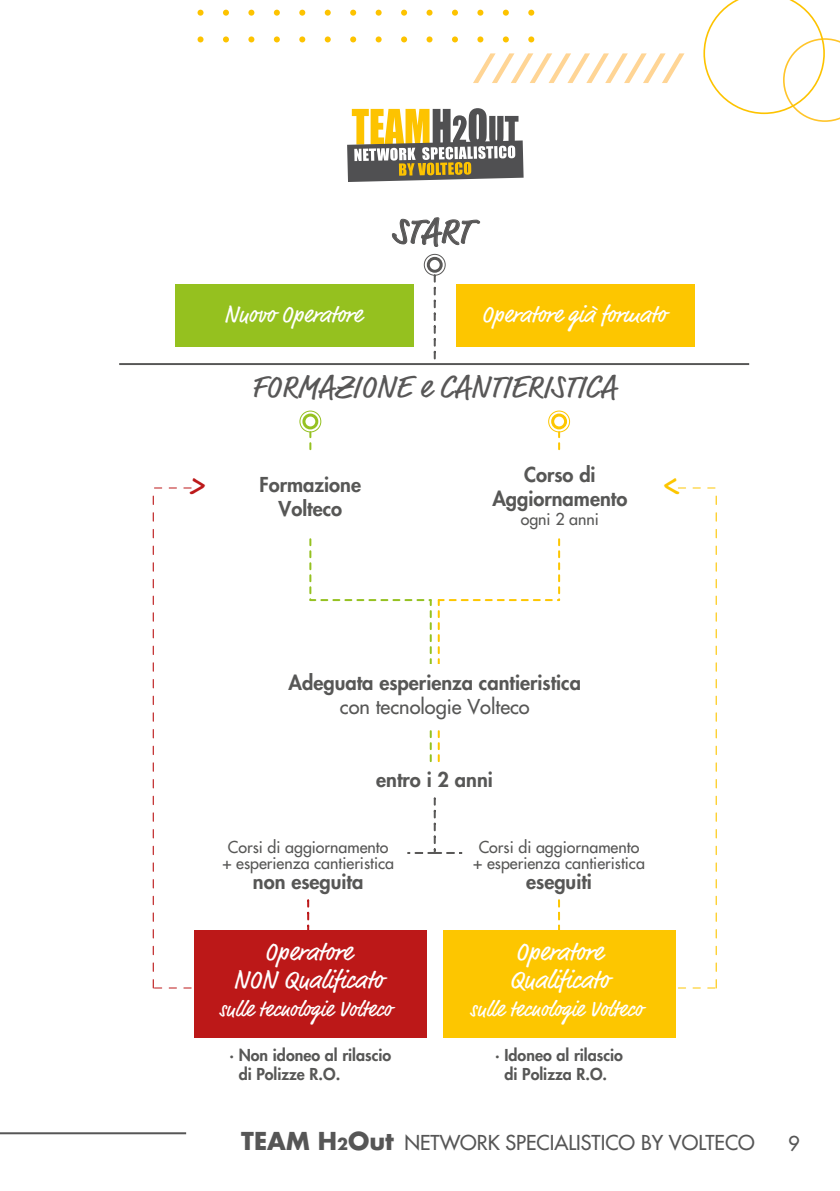
<style>
.page{position:relative;width:840px;height:1191px;background:#fff}
.page>*{position:absolute;margin:0;border:0;box-sizing:border-box;transform-origin:0 0}
.t1{font:36px "Market";color:#585757}
.t2{font:36px "Market";color:#bc191a}
.t3{font:32px "Market";color:#585757}
.t4{font:26px/28px "Market";color:#fff}
.t5{font:24px "Market";color:#fff}
.t6{font:22px "Market";color:#fff}
.t7{font:800 20px/24px "Futura Std";color:#575756;text-align:center}
.t8{font:500 20px "Futura Std";color:#565656}
.t9{font:500 20px "Futura Std";color:#575756}
.t10{font:500 16px/16px "Futura Std";color:#575756;text-align:center}
.t11{font:800 16px/19.2px "Futura Std";color:#575756}
.s1{font-weight:700;font-size:24px}
.s2{font-weight:700;font-size:16px}
</style>
<div class="page">
<hr style="left:0;top:1132px;width:186px;height:2px;background:#565656">
<svg style="left:703px;top:0;width:136px;height:122px"></svg>
<svg style="left:473px;top:53px;width:211px;height:30px"></svg>
<svg style="left:197px;top:10px;width:6px;height:6px"></svg>
<svg style="left:197px;top:36px;width:6px;height:6px"></svg>
<svg style="left:223px;top:10px;width:6px;height:6px"></svg>
<svg style="left:223px;top:36px;width:6px;height:6px"></svg>
<svg style="left:248px;top:10px;width:6px;height:6px"></svg>
<svg style="left:248px;top:36px;width:6px;height:6px"></svg>
<svg style="left:274px;top:10px;width:6px;height:6px"></svg>
<svg style="left:274px;top:36px;width:6px;height:6px"></svg>
<svg style="left:299px;top:10px;width:6px;height:6px"></svg>
<svg style="left:299px;top:36px;width:6px;height:6px"></svg>
<svg style="left:324px;top:10px;width:6px;height:6px"></svg>
<svg style="left:324px;top:36px;width:6px;height:6px"></svg>
<svg style="left:350px;top:10px;width:6px;height:6px"></svg>
<svg style="left:350px;top:36px;width:6px;height:6px"></svg>
<svg style="left:375px;top:10px;width:6px;height:6px"></svg>
<svg style="left:375px;top:36px;width:6px;height:6px"></svg>
<svg style="left:401px;top:10px;width:6px;height:6px"></svg>
<svg style="left:401px;top:36px;width:6px;height:6px"></svg>
<svg style="left:426px;top:10px;width:6px;height:6px"></svg>
<svg style="left:426px;top:36px;width:6px;height:6px"></svg>
<svg style="left:452px;top:10px;width:5px;height:6px"></svg>
<svg style="left:452px;top:36px;width:5px;height:6px"></svg>
<svg style="left:477px;top:10px;width:6px;height:6px"></svg>
<svg style="left:477px;top:36px;width:6px;height:6px"></svg>
<svg style="left:502px;top:10px;width:6px;height:6px"></svg>
<svg style="left:502px;top:36px;width:6px;height:6px"></svg>
<svg style="left:528px;top:10px;width:6px;height:6px"></svg>
<svg style="left:528px;top:36px;width:6px;height:6px"></svg>
<hr style="left:119px;top:363px;width:629px;height:2px;background:#575756">
<div style="left:299px;top:410px;width:22px;height:22px;border:1px solid #95c121;border-radius:50%"></div>
<div style="left:302px;top:413px;width:16px;height:16px;border:3px solid #95c121;border-radius:50%"></div>
<svg style="left:391px;top:217px;width:89px;height:142px"></svg>
<div style="left:175px;top:284px;width:238px;height:62px;background:#95c11f"></div>
<div style="left:455px;top:284px;width:239px;height:62px;background:#fdc600"></div>
<div style="left:548px;top:410px;width:21px;height:22px;border:1px solid #fdc600;border-radius:50%"></div>
<div style="left:551px;top:413px;width:15px;height:16px;border:3px solid #fdc600;border-radius:50%"></div>
<svg style="left:309px;top:432px;width:122px;height:330px"></svg>
<svg style="left:437px;top:432px;width:123px;height:330px"></svg>
<div style="left:442px;top:930px;width:233px;height:107px;background:#fdc600"></div>
<div style="left:194px;top:930px;width:232px;height:107px;background:#bc1818"></div>
<svg style="left:153px;top:487px;width:38px;height:501px"></svg>
<div style="left:346px;top:665px;width:176px;height:62px;background:#fff"></div>
<svg style="left:408px;top:798px;width:53px;height:56px"></svg>
<svg style="left:307px;top:900px;width:2px;height:30px"></svg>
<svg style="left:558px;top:900px;width:1px;height:30px"></svg>
<svg style="left:347px;top:108px;width:176px;height:74px"></svg>
<svg style="left:675px;top:487px;width:41px;height:501px"></svg>
<h1 class="t1" style="left:391px;top:210px;width:81px">START</h1>
<p class="t5" style="left:224px;top:300px;width:139px">Nuovo Operatore</p>
<p class="t5" style="left:481px;top:300px;width:186px">Operatore già formato</p>
<h2 class="t3" style="left:251px;top:368px;width:366px">FORMAZIONE e CANTIERISTICA</h2>
<h1 class="t2" style="left:185px;top:463px;width:23px">&gt;</h1>
<p class="t7" style="left:259px;top:472px;width:103px">Formazione<br>Volteco</p>
<p class="t7" style="left:492px;top:462px;width:136px">Corso di<br>Aggiornamento</p>
<p class="t10" style="left:520px;top:511px;width:80px">ogni 2 anni</p>
<p class="t7" style="left:288px;top:670px;width:294px">Adeguata esperienza cantieristica</p>
<p class="t9" style="left:340px;top:694px;width:191px">con tecnologie Volteco</p>
<p class="t7" style="left:376px;top:768px;width:118px">entro i 2 anni</p>
<p class="t10" style="left:222px;top:839px;width:173px">Corsi di aggiornamento + esperienza cantieristica</p>
<p class="t7" style="left:253px;top:869px;width:112px">non eseguita</p>
<p class="t10" style="left:473px;top:839px;width:173px">Corsi di aggiornamento + esperienza cantieristica</p>
<p class="t7" style="left:526px;top:869px;width:67px">eseguiti</p>
<h3 class="t4" style="left:233px;top:939px;width:151px;text-align:center">Operatore<br>NON Qualificato</h3>
<p class="t6" style="left:219px;top:995px;width:174px">sulle tecnologie Volteco</p>
<p class="t11" style="left:238px;top:1045px;width:154px;text-indent:-9px">· Non idoneo al rilascio di Polizze R.O.</p>
<p class="t11" style="left:495px;top:1045px;width:129px;text-align:center">· Idoneo al rilascio di Polizza R.O.</p>
<h3 class="t4" style="left:509px;top:939px;width:101px">Operatore<br>Qualificato</h3>
<p class="t6" style="left:470px;top:995px;width:174px">sulle tecnologie Volteco</p>
<p class="t8" style="left:241px;top:1130px;width:515px"><span class="s1">TEAM H</span><span class="s2">2</span><span class="s1">Out</span> NETWORK SPECIALISTICO BY VOLTECO</p>
<p class="t8" style="left:787px;top:1130px;width:13px">9</p>
</div>
